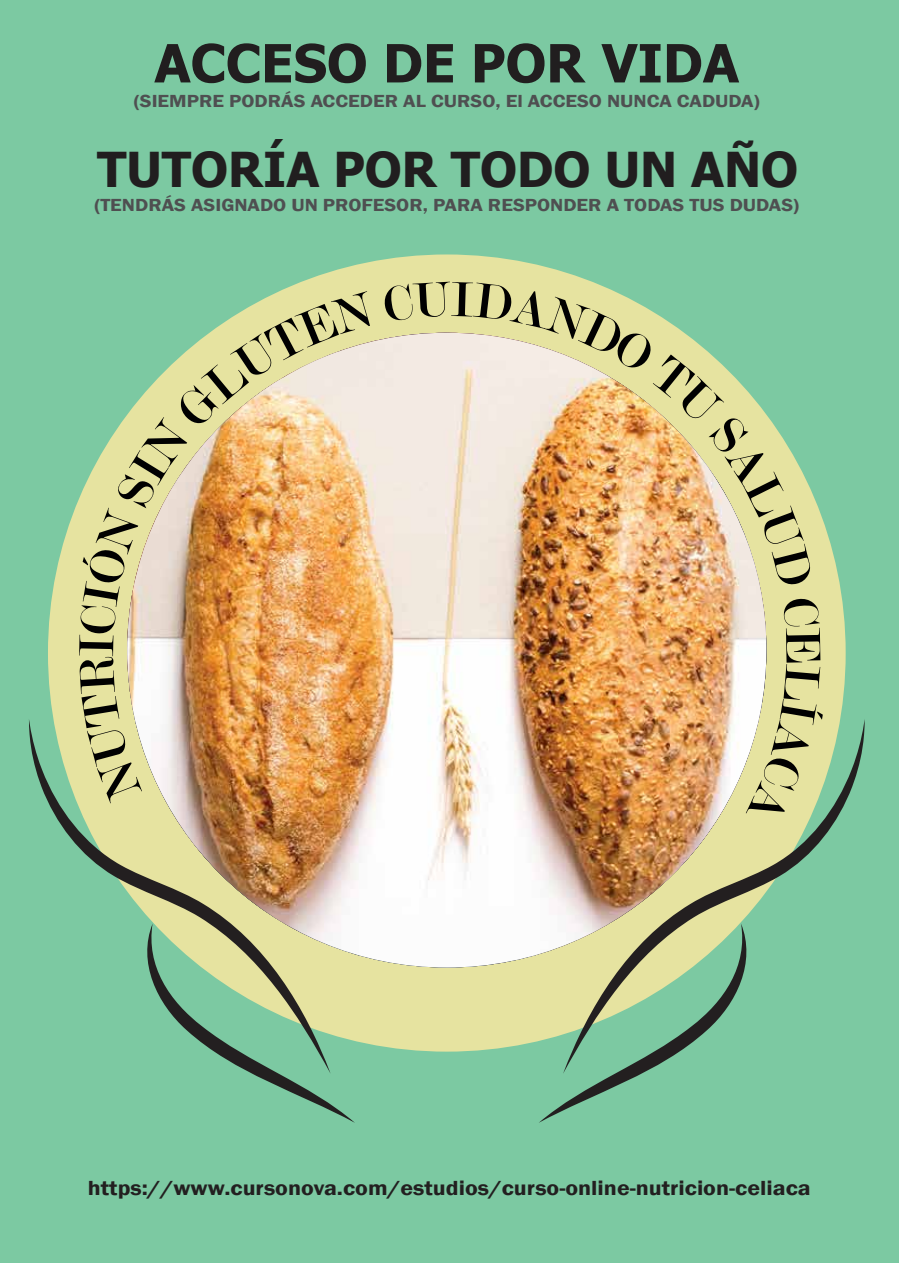
<style>
.page{position:relative;width:899px;height:1263px;background:#fff}
.page>*{position:absolute;margin:0;border:0;box-sizing:border-box;transform-origin:0 0}
.t1{font:700 52.8px "Tahoma";color:#211e1f}
.t2{font:700 48px "Tahoma";color:#211e1f}
.t3{font:600 21px "Franklin Gothic";color:#231f20;scale:1.13 1}
.t4{font:600 18px "Franklin Gothic";color:#4f4f51;scale:1.13 1}
</style>
<div class="page">
<div style="left:0;top:0;width:898px;height:1263px;background:#7cc9a2"></div>
<div style="left:48px;top:254px;width:797px;height:797px;background:#e6e3a0;border-radius:50%"></div>
<img style="left:330px;top:339px;width:432px;height:618px">
<img style="left:563px;top:719px;width:301px;height:238px">
<svg style="left:538px;top:923px;width:218px;height:200px"></svg>
<img style="left:29px;top:719px;width:301px;height:204px">
<svg style="left:147px;top:923px;width:208px;height:200px"></svg>
<img style="left:79px;top:291px;width:297px;height:512px">
<img style="left:382px;top:282px;width:431px;height:306px">
<svg style="left:745px;top:597px;width:79px;height:231px"></svg>
<h1 class="t1" style="left:154px;top:26px;width:586px">ACCESO DE POR VIDA</h1>
<p class="t4" style="left:134px;top:89px;width:555px">(SIEMPRE PODRÁS ACCEDER AL CURSO, El ACCESO NUNCA CADUDA)</p>
<h2 class="t2" style="left:97px;top:136px;width:702px">TUTORÍA POR TODO UN AÑO</h2>
<p class="t4" style="left:94px;top:194px;width:625px">(TENDRÁS ASIGNADO UN PROFESOR, PARA RESPONDER A TODAS TUS DUDAS)</p>
<p class="t3" style="left:88px;top:1175px;width:641px">https://www.cursonova.com/estudios/curso-online-nutricion-celiaca</p>
</div>
